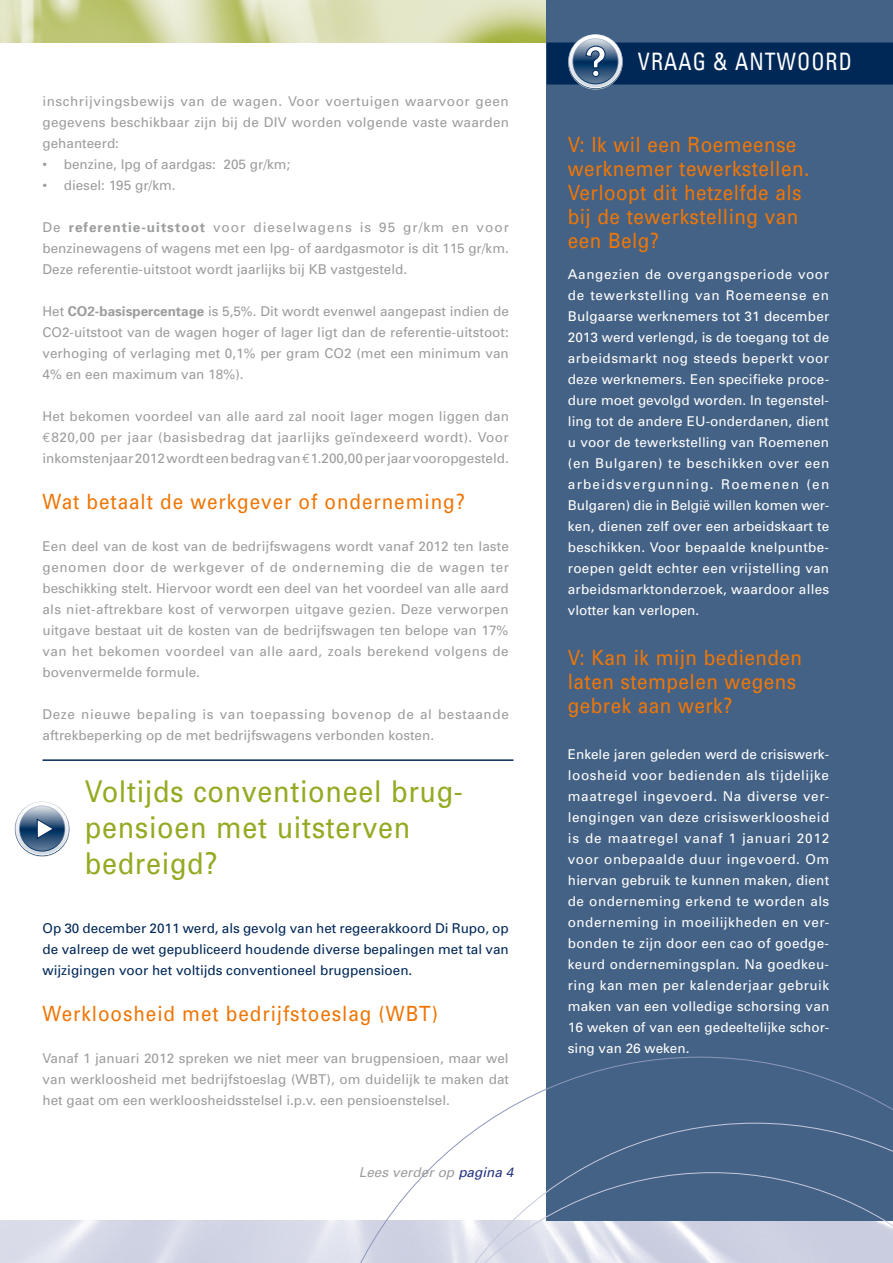
<style>
.page{position:relative;width:893px;height:1263px;background:#fff}
.page>*{position:absolute;margin:0;border:0;box-sizing:border-box;transform-origin:0 0}
.t1{font:30px/36px "Univers";letter-spacing:.025em;color:#95aa22;scale:.9 1}
.t2{font:condensed 24px "Univers";letter-spacing:.05em;color:#fff;scale:.9 1}
.t3{font:21px/24px "Univers";letter-spacing:.025em;color:#ee7607;scale:.9 1}
.t4{font:21px "Univers";letter-spacing:.05em;color:#ee7607;scale:.9 1}
.t5{font:13.5px/21px "Univers";color:#9c9d9d;text-align:justify}
.t6{font:13.5px/21px "Univers";letter-spacing:.005em;color:#fff;text-align:justify}
.t7{font:13.5px/21px "Univers";color:#002857;text-align:justify}
.t8{font:italic 13.5px "Univers";color:#9c9d9d}
.s1{font-weight:700}
.s2{font-family:"Euro Mono"}
.s3{color:#253483}
</style>
<div class="page">
<img style="left:0;top:0;width:547px;height:43px">
<div style="left:547px;top:0;width:346px;height:1220px;background:#446285"></div>
<svg style="left:569px;top:35px;width:53px;height:53px"></svg>
<svg style="left:573px;top:39px;width:45px;height:44px"></svg>
<svg style="left:547px;top:43px;width:346px;height:45px;background:#143964"></svg>
<svg style="left:317px;top:1057px;width:576px;height:206px"></svg>
<hr style="left:43px;top:759px;width:470px;height:2px;background:#002857">
<svg style="left:15px;top:801px;width:54px;height:55px"></svg>
<svg style="left:16px;top:802px;width:53px;height:53px"></svg>
<svg style="left:19px;top:805px;width:46px;height:46px"></svg>
<svg style="left:20px;top:806px;width:44px;height:45px"></svg>
<svg style="left:16px;top:819px;width:53px;height:36px"></svg>
<p class="t5" style="left:43px;top:91px;width:468px">inschrijvingsbewijs van de wagen. Voor voertuigen waarvoor geen gegevens beschikbaar zijn bij de DIV worden volgende vaste waarden gehanteerd:</p>
<p class="t5" style="left:43px;top:154px;width:249px">• benzine, lpg of aardgas: 205 gr/km;</p>
<p class="t5" style="left:43px;top:175px;width:135px">• diesel: 195 gr/km.</p>
<p class="t5" style="left:43px;top:217px;width:468px">De <span class="s1">referentie-uitstoot</span> voor dieselwagens is 95 gr/km en voor benzinewagens of wagens met een lpg- of aardgasmotor is dit 115 gr/km.<br>Deze referentie-uitstoot wordt jaarlijks bij KB vastgesteld.</p>
<p class="t5" style="left:43px;top:301px;width:468px">Het <span class="s1">CO2-basispercentage</span> is 5,5%. Dit wordt evenwel aangepast indien de CO2-uitstoot van de wagen hoger of lager ligt dan de referentie-uitstoot: verhoging of verlaging met 0,1% per gram CO2 (met een minimum van 4% en een maximum van 18%).</p>
<p class="t5" style="left:43px;top:406px;width:468px">Het bekomen voordeel van alle aard zal nooit lager mogen liggen dan <span class="s2">e</span>820,00 per jaar (basisbedrag dat jaarlijks geïndexeerd wordt). Voor inkomstenjaar 2012 wordt een bedrag van <span class="s2">e</span>1.200,00 per jaar vooropgesteld.</p>
<h3 class="t4" style="left:43px;top:490px;width:471px">Wat betaalt de werkgever of onderneming?</h3>
<p class="t5" style="left:43px;top:536px;width:468px">Een deel van de kost van de bedrijfswagens wordt vanaf 2012 ten laste genomen door de werkgever of de onderneming die de wagen ter beschikking stelt. Hiervoor wordt een deel van het voordeel van alle aard als niet-aftrekbare kost of verworpen uitgave gezien. Deze verworpen uitgave bestaat uit de kosten van de bedrijfswagen ten belope van 17% van het bekomen voordeel van alle aard, zoals berekend volgens de bovenvermelde formule.</p>
<p class="t5" style="left:43px;top:704px;width:468px">Deze nieuwe bepaling is van toepassing bovenop de al bestaande aftrekbeperking op de met bedrijfswagens verbonden kosten.</p>
<h1 class="t1" style="left:85px;top:774px;width:421px">Voltijds conventioneel brug&shy;pensioen met uitsterven bedreigd?</h1>
<p class="t7" style="left:43px;top:918px;width:468px">Op 30 december 2011 werd, als gevolg van het regeerakkoord Di Rupo, op de valreep de wet gepubliceerd houdende diverse bepalingen met tal van wijzigingen voor het voltijds conventioneel brugpensioen.</p>
<h3 class="t4" style="left:43px;top:1001px;width:441px">Werkloosheid met bedrijfstoeslag (WBT)</h3>
<p class="t5" style="left:43px;top:1048px;width:468px">Vanaf 1 januari 2012 spreken we niet meer van brugpensioen, maar wel van werkloosheid met bedrijfstoeslag (WBT), om duidelijk te maken dat het gaat om een werkloosheidsstelsel i.p.v. een pensioenstelsel.</p>
<p class="t8" style="left:359px;top:1164px;width:156px">Lees verder op <span class="s3">pagina 4</span></p>
<h2 class="t2" style="left:638px;top:46px;width:239px">VRAAG &amp; ANTWOORD</h2>
<h3 class="t3" style="left:568px;top:133px;width:270px">V: Ik wil een Roemeense werknemer tewerkstellen.<br>Verloopt dit hetzelfde als bij de tewerkstelling van een Belg?</h3>
<p class="t6" style="left:568px;top:264px;width:263px">Aangezien de overgangsperiode voor de tewerkstelling van Roemeense en Bulgaarse werknemers tot 31 december 2013 werd verlengd, is de toegang tot de arbeidsmarkt nog steeds beperkt voor deze werknemers. Een specifieke proce&shy;dure moet gevolgd worden. In tegenstel&shy;ling tot de andere EU-onderdanen, dient u voor de tewerkstelling van Roemenen (en Bulgaren) te beschikken over een arbeidsvergunning. Roemenen (en Bulgaren) die in België willen komen wer&shy;ken, dienen zelf over een arbeidskaart te beschikken. Voor bepaalde knelpuntbe&shy;roepen geldt echter een vrijstelling van arbeidsmarktonderzoek, waardoor alles vlotter kan verlopen.</p>
<h3 class="t3" style="left:568px;top:646px;width:262px">V: Kan ik mijn bedienden laten stempelen wegens gebrek aan werk?</h3>
<p class="t6" style="left:568px;top:744px;width:263px">Enkele jaren geleden werd de crisiswerk&shy;loosheid voor bedienden als tijdelijke maatregel ingevoerd. Na diverse ver&shy;lengingen van deze crisiswerkloosheid is de maatregel vanaf 1 januari 2012 voor onbepaalde duur ingevoerd. Om hiervan gebruik te kunnen maken, dient de onderneming erkend te worden als onderneming in moeilijkheden en ver&shy;bonden te zijn door een cao of goedge&shy;keurd ondernemingsplan. Na goedkeu&shy;ring kan men per kalenderjaar gebruik maken van een volledige schorsing van 16 weken of van een gedeeltelijke schor&shy;sing van 26 weken.</p>
</div>
